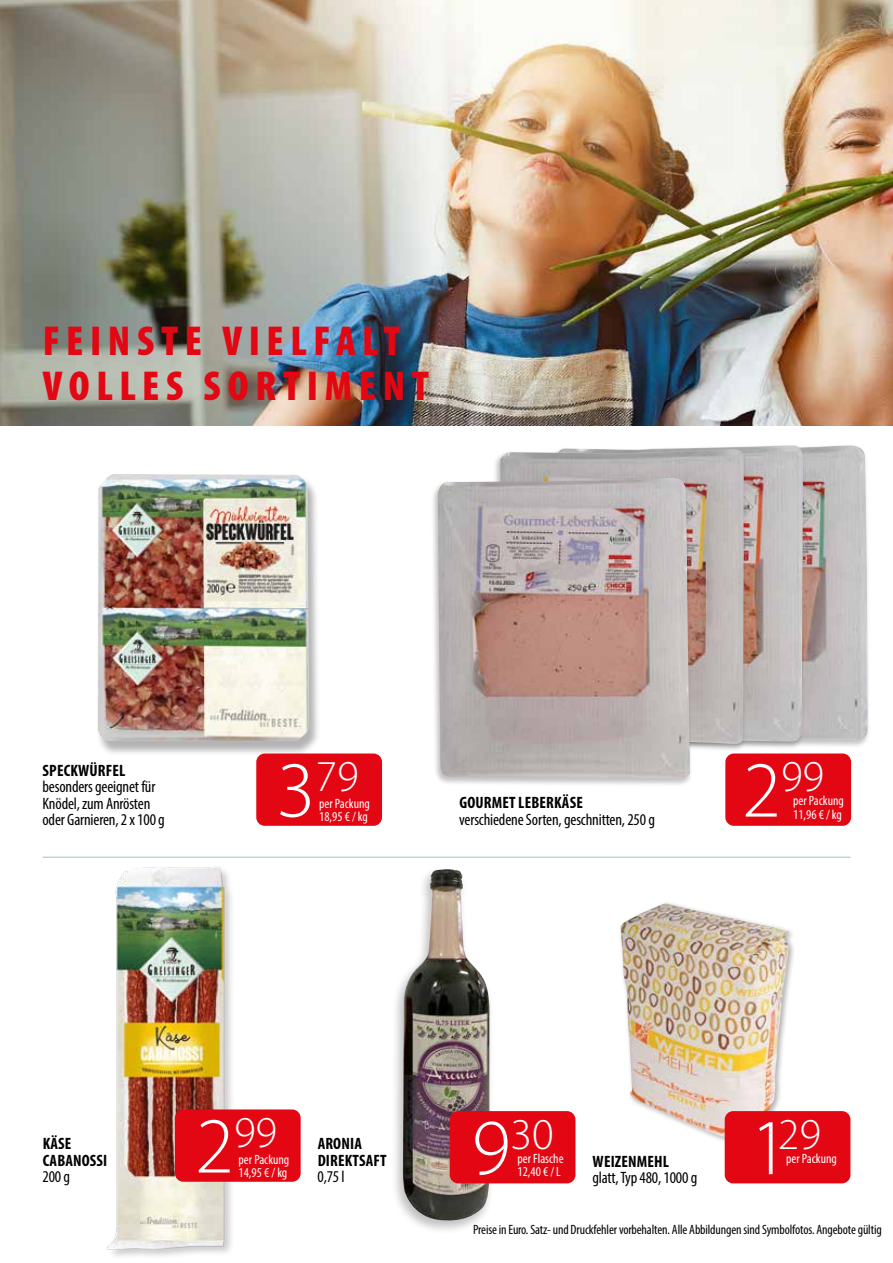
<style>
.page{position:relative;width:893px;height:1263px;background:#fff}
.page>*{position:absolute;margin:0;border:0;box-sizing:border-box;transform-origin:0 0}
.t1{font:300 79.8px "Myriad Pro";color:#fff}
.t2{font:300 44.25px "Myriad Pro";color:#fff}
.t3{font:900 condensed 42px/45px "Myriad Pro";letter-spacing:.155em;color:#e30613}
.t4{font:condensed 16.5px/16.5px "Myriad Pro";letter-spacing:-.01em;color:#000}
.t5{font:700 condensed 16.5px/16.5px "Myriad Pro";letter-spacing:.01em;color:#000}
.t6{font:condensed 13.5px "Myriad Pro";letter-spacing:-.01em;color:#000}
.t7{font:condensed 13.5px/13.5px "Myriad Pro";color:#fff}
.s1{font-size:79.8px}
</style>
<div class="page">
<div style="left:618px;top:901px;width:178px;height:244px;background:#000;opacity:.3"></div>
<img style="left:620px;top:903px;width:169px;height:235px">
<img style="left:806px;top:445px;width:62px;height:295px">
<div style="left:550px;top:444px;width:256px;height:306px;background:#000;opacity:.25"></div>
<img style="left:556px;top:445px;width:247px;height:297px">
<img style="left:106px;top:866px;width:126px;height:391px">
<div style="left:96px;top:475px;width:225px;height:281px;background:#000;opacity:.3"></div>
<img style="left:98px;top:474px;width:211px;height:267px">
<img style="left:0;top:0;width:893px;height:425px">
<div style="left:725px;top:1111px;width:125px;height:72px;background:#e30613;border-radius:9px"></div>
<div style="left:725px;top:753px;width:126px;height:73px;background:#e30613;border-radius:9px"></div>
<div style="left:256px;top:753px;width:126px;height:73px;background:#e30613;border-radius:9px"></div>
<hr style="left:43px;top:856px;width:807px;height:2px;background:#bbd7cd">
<div style="left:391px;top:866px;width:104px;height:368px;background:#000;opacity:.25"></div>
<img style="left:403px;top:869px;width:86px;height:353px">
<div style="left:450px;top:1111px;width:125px;height:72px;background:#e30613;border-radius:9px"></div>
<div style="left:175px;top:1109px;width:126px;height:73px;background:#e30613;border-radius:9px"></div>
<div style="left:493px;top:448px;width:254px;height:305px;background:#000;opacity:.25"></div>
<img style="left:500px;top:449px;width:244px;height:295px">
<div style="left:431px;top:476px;width:262px;height:311px;background:#000;opacity:.25"></div>
<img style="left:438px;top:478px;width:252px;height:300px">
<h3 class="t3" style="left:43px;top:319px;width:388px">FEINSTE VIELFALT<br>VOLLES SORTIMENT</h3>
<p class="t5" style="left:43px;top:761px;width:84px">SPECKWÜRFEL</p>
<p class="t4" style="left:42px;top:778px;width:124px">besonders geeignet für<br>Knödel, zum Anrösten oder Garnieren, 2 x 100 g</p>
<h1 class="t1" style="left:276px;top:746px;width:40px">3</h1>
<h2 class="t2" style="left:315px;top:752px;width:45px">79</h2>
<p class="t7" style="left:319px;top:796px;width:52px">per Packung<br>18,95 € / kg</p>
<p class="t5" style="left:459px;top:794px;width:125px">GOURMET LEBERKÄSE</p>
<p class="t4" style="left:459px;top:811px;width:197px">verschiedene Sorten, geschnitten, 250 g</p>
<h2 class="t2" style="left:742px;top:752px;width:84px"><span class="s1">2</span>99</h2>
<p class="t7" style="left:793px;top:794px;width:52px">per Packung</p>
<p class="t7" style="left:793px;top:807px;width:50px">11,96 € / kg</p>
<p class="t5" style="left:43px;top:1135px;width:66px">KÄSE<br>CABANOSSI</p>
<p class="t4" style="left:43px;top:1168px;width:29px">200 g</p>
<h2 class="t2" style="left:195px;top:1108px;width:84px"><span class="s1">2</span>99</h2>
<p class="t7" style="left:239px;top:1152px;width:52px">per Packung<br>14,95 € / kg</p>
<p class="t5" style="left:318px;top:1135px;width:70px">ARONIA<br>DIREKTSAFT</p>
<p class="t4" style="left:317px;top:1168px;width:29px">0,75 l</p>
<h2 class="t2" style="left:471px;top:1110px;width:84px"><span class="s1">9</span>30</h2>
<p class="t7" style="left:518px;top:1151px;width:48px">per Flasche<br>12,40 € / L</p>
<p class="t5" style="left:593px;top:1153px;width:78px">WEIZENMEHL</p>
<p class="t4" style="left:592px;top:1169px;width:106px">glatt, Typ 480, 1000 g</p>
<h2 class="t2" style="left:750px;top:1110px;width:72px"><span class="s1">1</span>29</h2>
<p class="t7" style="left:786px;top:1151px;width:52px">per Packung</p>
<p class="t6" style="left:473px;top:1221px;width:410px">Preise in Euro. Satz- und Druckfehler vorbehalten. Alle Abbildungen sind Symbolfotos. Angebote gültig</p>
</div>
